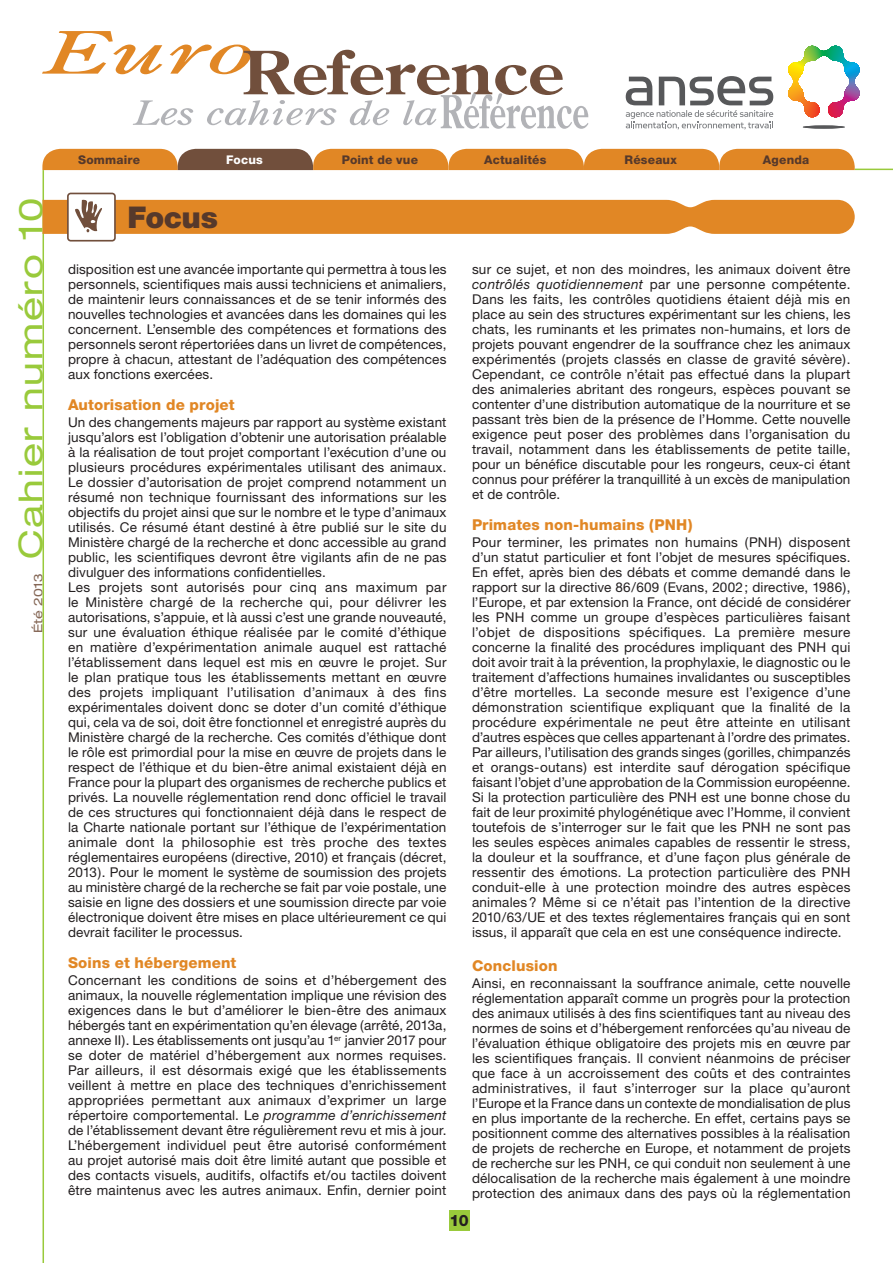
<style>
.page{position:relative;width:893px;height:1263px;background:#fff}
.page>*{position:absolute;margin:0;border:0;box-sizing:border-box;transform-origin:0 0}
.t1{font:expanded 33px "Helvetica Neue";letter-spacing:.05em;color:#99ca3b;scale:1.1 1}
.t2{font:900 30px "Helvetica Neue";letter-spacing:-.02em;color:#56392b}
.t3{font:800 15.75px "Helvetica Neue";color:#231f20}
.t4{font:800 15px "Helvetica Neue";letter-spacing:.01em;color:#e18725}
.t5{font:13.5px/15px "Helvetica Neue";letter-spacing:.01em;color:#231f20;text-align:justify}
.t6{font:800 12px "Helvetica Neue";letter-spacing:.02em;color:#56392b}
.t7{font:expanded 12px "Helvetica Neue";color:#856756;scale:1.1 1}
.t8{font:800 12px "Helvetica Neue";letter-spacing:.015em;color:#fff}
.s1{font-style:italic}
</style>
<div class="page">
<svg style="left:42px;top:31px;width:546px;height:98px"></svg>
<svg style="left:788px;top:45px;width:72px;height:73px"></svg>
<hr style="left:822px;top:82px;width:3px;height:36px;background:#ee1d23">
<svg style="left:803px;top:125px;width:42px;height:4px"></svg>
<svg style="left:626px;top:76px;width:147px;height:54px"></svg>
<div style="left:449px;top:1210px;width:20px;height:21px;background:#99ca3b"></div>
<hr style="left:855px;top:169px;width:38px;height:1px;background:#99ca3b">
<svg style="left:42px;top:149px;width:813px;height:21px;background:#d08332"></svg>
<hr style="left:43px;top:170px;width:1px;height:1093px;background:#99ca3b">
<div style="left:67px;top:193px;width:49px;height:49px;border:2px solid #714f3c;border-radius:3px"></div>
<svg style="left:43px;top:199px;width:812px;height:35px;background:#e19037"></svg>
<p class="t6" style="left:78px;top:153px;width:64px">Sommaire</p>
<p class="t8" style="left:226px;top:153px;width:38px">Focus</p>
<p class="t6" style="left:342px;top:153px;width:78px">Point de vue</p>
<p class="t6" style="left:484px;top:153px;width:64px">Actualités</p>
<p class="t6" style="left:624px;top:153px;width:54px">Réseaux</p>
<p class="t6" style="left:763px;top:153px;width:48px">Agenda</p>
<h1 class="t1" style="left:11px;top:559px;width:330px;rotate:-90deg">Cahier numéro 10</h1>
<h2 class="t2" style="left:128px;top:199px;width:92px">Focus</h2>
<p class="t5" style="left:68px;top:262px;width:380px">disposition est une avancée importante qui permettra à tous les personnels, scientifiques mais aussi techniciens et animaliers, de maintenir leurs connaissances et de se tenir informés des nouvelles technologies et avancées dans les domaines qui les concernent. L’ensemble des compétences et formations des personnels seront répertoriées dans un livret de compétences, propre à chacun, attestant de l’adéquation des compétences aux fonctions exercées.</p>
<p class="t4" style="left:68px;top:396px;width:168px">Autorisation de projet</p>
<p class="t5" style="left:68px;top:415px;width:380px;text-align:left">Un des changements majeurs par rapport au système existant jusqu’alors est l’obligation d’obtenir une autorisation préalable à la réalisation de tout projet comportant l’exécution d’une ou plusieurs procédures expérimentales utilisant des animaux.<br>Le dossier d’autorisation de projet comprend notamment un résumé non technique fournissant des informations sur les objectifs du projet ainsi que sur le nombre et le type d’animaux utilisés. Ce résumé étant destiné à être publié sur le site du Ministère chargé de la recherche et donc accessible au grand public, les scientifiques devront être vigilants afin de ne pas divulguer des informations confidentielles.<br>Les projets sont autorisés pour cinq ans maximum par le Ministère chargé de la recherche qui, pour délivrer les autorisations, s’appuie, et là aussi c’est une grande nouveauté, sur une évaluation éthique réalisée par le comité d’éthique en matière d’expérimentation animale auquel est rattaché l’établissement dans lequel est mis en œuvre le projet. Sur le plan pratique tous les établissements mettant en œuvre des projets impliquant l’utilisation d’animaux à des fins expérimentales doivent donc se doter d’un comité d’éthique qui, cela va de soi, doit être fonctionnel et enregistré auprès du Ministère chargé de la recherche. Ces comités d’éthique dont le rôle est primordial pour la mise en œuvre de projets dans le respect de l’éthique et du bien-être animal existaient déjà en France pour la plupart des organismes de recherche publics et privés. La nouvelle réglementation rend donc officiel le travail de ces structures qui fonctionnaient déjà dans le respect de la Charte nationale portant sur l’éthique de l’expérimentation animale dont la philosophie est très proche des textes réglementaires européens (directive, 2010) et français (décret, 2013). Pour le moment le système de soumission des projets au ministère chargé de la recherche se fait par voie postale, une saisie en ligne des dossiers et une soumission directe par voie électronique doivent être mises en place ultérieurement ce qui devrait faciliter le processus.</p>
<p class="t4" style="left:68px;top:954px;width:170px">Soins et hébergement</p>
<p class="t5" style="left:68px;top:973px;width:380px">Concernant les conditions de soins et d’hébergement des animaux, la nouvelle réglementation implique une révision des exigences dans le but d’améliorer le bien-être des animaux hébergés tant en expérimentation qu’en élevage (arrêté, 2013a, annexe II). Les établissements ont jusqu’au 1<sup>er</sup> janvier 2017 pour se doter de matériel d’hébergement aux normes requises.<br>Par ailleurs, il est désormais exigé que les établissements veillent à mettre en place des techniques d’enrichissement appropriées permettant aux animaux d’exprimer un large répertoire comportemental. Le <span class="s1">programme d’enrichissement </span>de l’établissement devant être régulièrement revu et mis à jour.<br>L’hébergement individuel peut être autorisé conformément au projet autorisé mais doit être limité autant que possible et des contacts visuels, auditifs, olfactifs et/ou tactiles doivent être maintenus avec les autres animaux. Enfin, dernier point</p>
<p class="t7" style="left:31px;top:633px;width:56px;rotate:-90deg">Été 2013</p>
<p class="t5" style="left:472px;top:262px;width:380px">sur ce sujet, et non des moindres, les animaux doivent être <span class="s1">contrôlés quotidiennement</span> par une personne compétente.<br>Dans les faits, les contrôles quotidiens étaient déjà mis en place au sein des structures expérimentant sur les chiens, les chats, les ruminants et les primates non-humains, et lors de projets pouvant engendrer de la souffrance chez les animaux expérimentés (projets classés en classe de gravité sévère).<br>Cependant, ce contrôle n’était pas effectué dans la plupart des animaleries abritant des rongeurs, espèces pouvant se contenter d’une distribution automatique de la nourriture et se passant très bien de la présence de l’Homme. Cette nouvelle exigence peut poser des problèmes dans l’organisation du travail, notamment dans les établissements de petite taille, pour un bénéfice discutable pour les rongeurs, ceux-ci étant connus pour préférer la tranquillité à un excès de manipulation et de contrôle.</p>
<p class="t4" style="left:472px;top:516px;width:222px">Primates non-humains (PNH)</p>
<p class="t5" style="left:472px;top:535px;width:380px">Pour terminer, les primates non humains (PNH) disposent d’un statut particulier et font l’objet de mesures spécifiques.<br>En effet, après bien des débats et comme demandé dans le rapport sur la directive 86/609 (Evans, 2002; directive, 1986), l’Europe, et par extension la France, ont décidé de considérer les PNH comme un groupe d’espèces particulières faisant l’objet de dispositions spécifiques. La première mesure concerne la finalité des procédures impliquant des PNH qui doit avoir trait à la prévention, la prophylaxie, le diagnostic ou le traitement d’affections humaines invalidantes ou susceptibles d’être mortelles. La seconde mesure est l’exigence d’une démonstration scientifique expliquant que la finalité de la procédure expérimentale ne peut être atteinte en utilisant d’autres espèces que celles appartenant à l’ordre des primates.<br>Par ailleurs, l’utilisation des grands singes (gorilles, chimpanzés et orangs-outans) est interdite sauf dérogation spécifique faisant l’objet d’une approbation de la Commission européenne.<br>Si la protection particulière des PNH est une bonne chose du fait de leur proximité phylogénétique avec l’Homme, il convient toutefois de s’interroger sur le fait que les PNH ne sont pas les seules espèces animales capables de ressentir le stress, la douleur et la souffrance, et d’une façon plus générale de ressentir des émotions. La protection particulière des PNH conduit-elle à une protection moindre des autres espèces animales ? Même si ce n’était pas l’intention de la directive 2010/63/UE et des textes réglementaires français qui en sont issus, il apparaît que cela en est une conséquence indirecte.</p>
<p class="t4" style="left:472px;top:956px;width:87px">Conclusion</p>
<p class="t5" style="left:472px;top:975px;width:380px">Ainsi, en reconnaissant la souffrance animale, cette nouvelle réglementation apparaît comme un progrès pour la protection des animaux utilisés à des fins scientifiques tant au niveau des normes de soins et d’hébergement renforcées qu’au niveau de l’évaluation éthique obligatoire des projets mis en œuvre par les scientifiques français. Il convient néanmoins de préciser que face à un accroissement des coûts et des contraintes administratives, il faut s’interroger sur la place qu’auront l’Europe et la France dans un contexte de mondialisation de plus en plus importante de la recherche. En effet, certains pays se positionnent comme des alternatives possibles à la réalisation de projets de recherche en Europe, et notamment de projets de recherche sur les PNH, ce qui conduit non seulement à une délocalisation de la recherche mais également à une moindre protection des animaux dans des pays où la réglementation</p>
<p class="t3" style="left:450px;top:1211px;width:21px">10</p>
</div>
